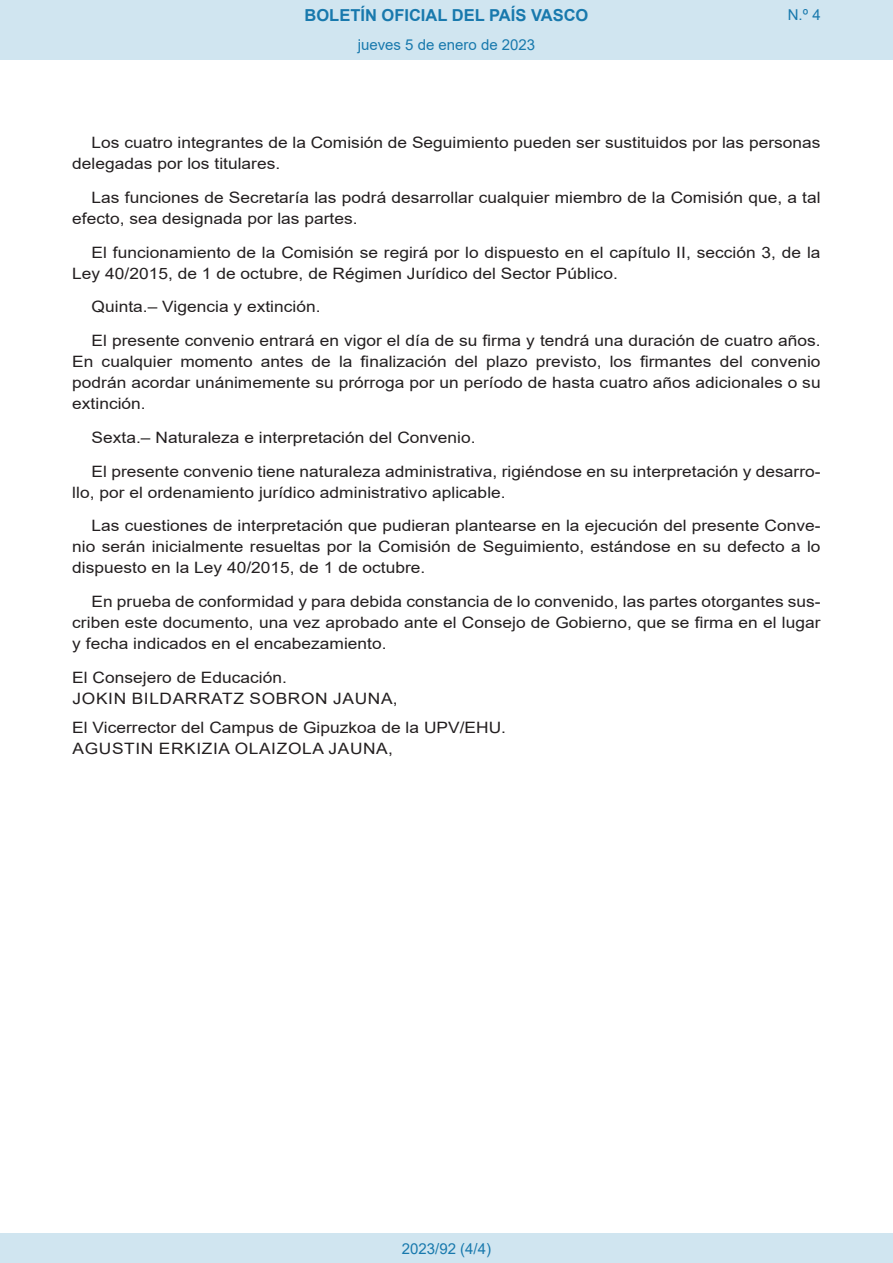
<style>
.page{position:relative;width:893px;height:1263px;background:#fff}
.page>*{position:absolute;margin:0;border:0;box-sizing:border-box;transform-origin:0 0}
.t1{font:700 16.5px "Arial";color:#1879ad}
.BOPVDetalle{font:15.6px/21px "Arial";color:#231f20;scale:1.11 1}
.BOPVFirmaPuesto{font:15.6px "Arial";color:#231f20;scale:1.11 1}
.BOPVFirmaNombre{font:15.6px "Arial";letter-spacing:.035em;color:#231f20;scale:1.11 1}
.Paginacion_Centro{font:15px "Arial";color:#1879ad}
</style>
<div class="page">
<div style="left:0;top:0;width:893px;height:60px;background:#d0e5f0"></div>
<div style="left:0;top:1233px;width:893px;height:30px;background:#d0e5f0"></div>
<p class="t1" style="left:305px;top:3px;width:285px">BOLETÍN OFICIAL DEL PAÍS VASCO</p>
<p class="Paginacion_Centro" style="left:358px;top:35px;width:179px">jueves 5 de enero de 2023</p>
<p class="Paginacion_Centro" style="left:788px;top:5px;width:34px">N.º 4</p>
<p class="BOPVDetalle" style="left:72px;top:132px;width:676px;text-indent:19px">Los cuatro integrantes de la Comisión de Seguimiento pueden ser sustituidos por las personas delegadas por los titulares.</p>
<p class="BOPVDetalle" style="left:72px;top:187px;width:676px;text-indent:19px">Las funciones de Secretaría las podrá desarrollar cualquier miembro de la Comisión que, a tal efecto, sea designada por las partes.</p>
<p class="BOPVDetalle" style="left:72px;top:242px;width:676px;text-indent:19px">El funcionamiento de la Comisión se regirá por lo dispuesto en el capítulo II, sección 3, de la<br>Ley 40/2015, de 1 de octubre, de Régimen Jurídico del Sector Público.</p>
<p class="BOPVDetalle" style="left:92px;top:296px;width:208px">Quinta.– Vigencia y extinción.</p>
<p class="BOPVDetalle" style="left:72px;top:330px;width:676px;text-align:justify;text-indent:19px">El presente convenio entrará en vigor el día de su firma y tendrá una duración de cuatro años.<br>En cualquier momento antes de la finalización del plazo previsto, los firmantes del convenio podrán acordar unánimemente su prórroga por un período de hasta cuatro años adicionales o su extinción.</p>
<p class="BOPVDetalle" style="left:92px;top:427px;width:347px">Sexta.– Naturaleza e interpretación del Convenio.</p>
<p class="BOPVDetalle" style="left:72px;top:461px;width:676px;text-indent:19px">El presente convenio tiene naturaleza administrativa, rigiéndose en su interpretación y desarro&shy;llo, por el ordenamiento jurídico administrativo aplicable.</p>
<p class="BOPVDetalle" style="left:72px;top:515px;width:676px;text-align:justify;text-indent:19px">Las cuestiones de interpretación que pudieran plantearse en la ejecución del presente Conve&shy;nio serán inicialmente resueltas por la Comisión de Seguimiento, estándose en su defecto a lo dispuesto en la Ley 40/2015, de 1 de octubre.</p>
<p class="BOPVDetalle" style="left:72px;top:591px;width:676px;text-align:justify;text-indent:19px">En prueba de conformidad y para debida constancia de lo convenido, las partes otorgantes sus&shy;criben este documento, una vez aprobado ante el Consejo de Gobierno, que se firma en el lugar y fecha indicados en el encabezamiento.</p>
<p class="BOPVFirmaPuesto" style="left:72px;top:667px;width:195px">El Consejero de Educación.</p>
<p class="BOPVFirmaNombre" style="left:73px;top:688px;width:294px">JOKIN BILDARRATZ SOBRON JAUNA,</p>
<p class="BOPVFirmaPuesto" style="left:72px;top:717px;width:392px">El Vicerrector del Campus de Gipuzkoa de la UPV/EHU.</p>
<p class="BOPVFirmaNombre" style="left:73px;top:738px;width:290px">AGUSTIN ERKIZIA OLAIZOLA JAUNA,</p>
<p class="Paginacion_Centro" style="left:402px;top:1238px;width:91px">2023/92 (4/4)</p>
</div>
